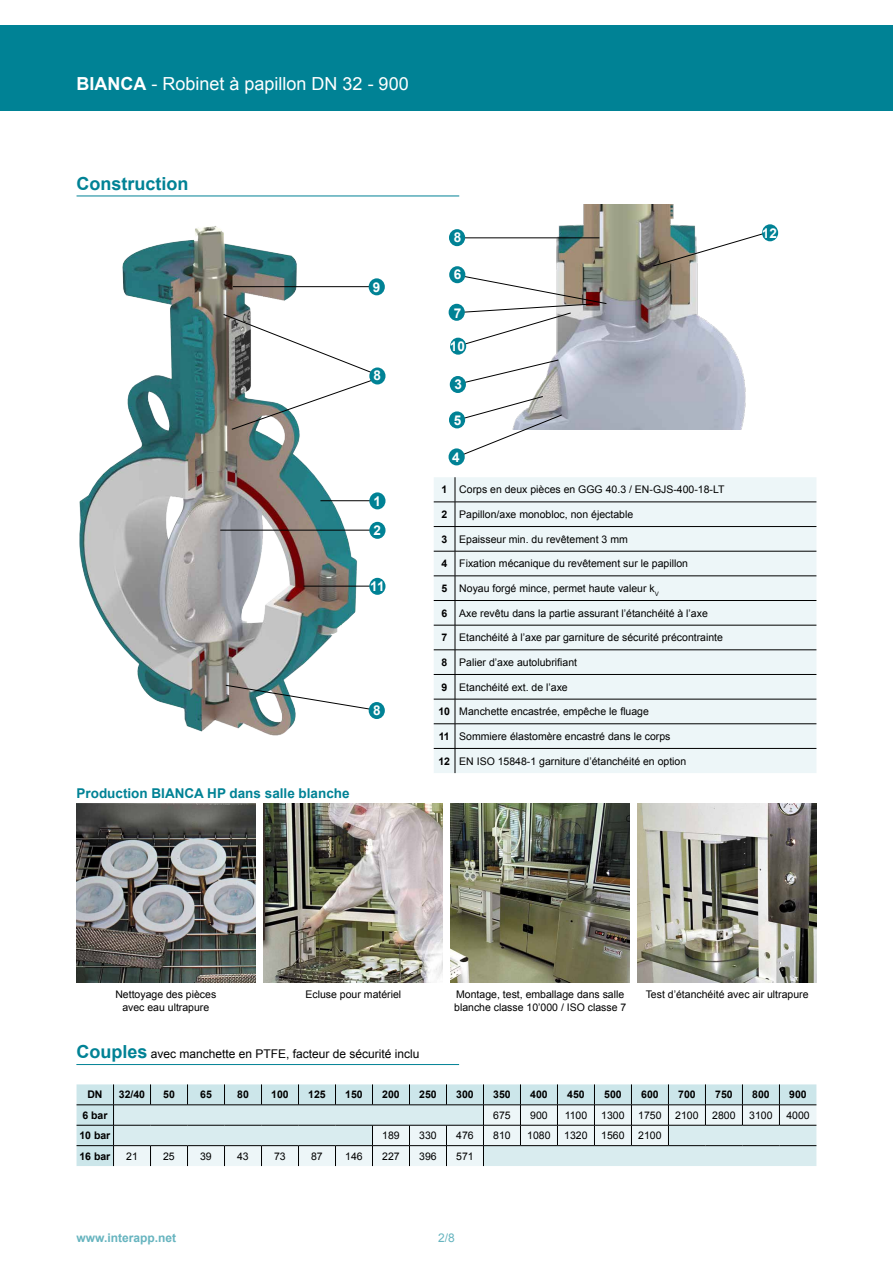
<style>
.page{position:relative;width:893px;height:1263px;background:#fff}
.page>*{position:absolute;margin:0;border:0;box-sizing:border-box;transform-origin:0 0}
.t1{font:18px "Arial";color:#fff}
.t2{font:700 18px "Arial";color:#008295}
.t3{font:700 13.5px "Arial";color:#008295}
.t4{font:700 13.5px/29.4px "Arial";color:#fff}
.t5{font:12px "Arial";color:#000}
.t6{font:700 12px "Arial";color:#66b4bf}
.t7{font:12px "Arial";color:#66b4bf}
.t8{font:10.5px/12.6px "Arial";color:#000}
.t9{font:700 10.5px "Arial";color:#000}
.s1{font-weight:700}
.s2{font-weight:700;font-size:18px;color:#008295}
</style>
<div class="page">
<div style="left:0;top:26px;width:893px;height:85px;background:#008295"></div>
<img style="left:473px;top:204px;width:296px;height:225px">
<hr style="left:457px;top:238px;width:142px;height:1px;background:#000">
<svg style="left:456px;top:274px;width:151px;height:72px"></svg>
<svg style="left:461px;top:360px;width:98px;height:25px"></svg>
<svg style="left:455px;top:396px;width:107px;height:59px"></svg>
<img style="left:79px;top:226px;width:307px;height:510px">
<hr style="left:233px;top:286px;width:142px;height:1px;background:#000">
<svg style="left:223px;top:314px;width:155px;height:116px"></svg>
<hr style="left:320px;top:500px;width:57px;height:1px;background:#000">
<hr style="left:220px;top:530px;width:157px;height:1px;background:#000">
<hr style="left:304px;top:586px;width:73px;height:1px;background:#000">
<div style="left:77px;top:1084px;width:36px;height:82px;background:#cce6ea"></div>
<hr style="left:77px;top:1104px;width:37px;height:1px;background:#000">
<hr style="left:77px;top:1125px;width:37px;height:1px;background:#000">
<hr style="left:77px;top:1145px;width:37px;height:1px;background:#000">
<svg style="left:113px;top:1084px;width:703px;height:82px;background:#d1e2e4"></svg>
<hr style="left:520px;top:1145px;width:37px;height:1px;background:#000">
<hr style="left:557px;top:1145px;width:37px;height:1px;background:#000">
<hr style="left:594px;top:1145px;width:37px;height:1px;background:#000">
<hr style="left:631px;top:1145px;width:37px;height:1px;background:#000">
<hr style="left:668px;top:1145px;width:37px;height:1px;background:#000">
<hr style="left:705px;top:1145px;width:37px;height:1px;background:#000">
<hr style="left:742px;top:1145px;width:37px;height:1px;background:#000">
<hr style="left:779px;top:1145px;width:37px;height:1px;background:#000">
<img style="left:77px;top:804px;width:178px;height:178px">
<img style="left:264px;top:804px;width:178px;height:178px">
<img style="left:451px;top:804px;width:178px;height:178px">
<img style="left:638px;top:804px;width:178px;height:178px">
<svg style="left:653px;top:233px;width:113px;height:33px"></svg>
<div style="left:762px;top:224px;width:16px;height:17px;background:#008295;border-radius:50%"></div>
<div style="left:449px;top:448px;width:16px;height:17px;background:#008295;border-radius:50%"></div>
<div style="left:450px;top:376px;width:16px;height:17px;background:#008295;border-radius:50%"></div>
<div style="left:449px;top:411px;width:16px;height:17px;background:#008295;border-radius:50%"></div>
<div style="left:450px;top:338px;width:16px;height:17px;background:#008295;border-radius:50%"></div>
<div style="left:449px;top:304px;width:16px;height:17px;background:#008295;border-radius:50%"></div>
<div style="left:449px;top:266px;width:16px;height:17px;background:#008295;border-radius:50%"></div>
<div style="left:449px;top:229px;width:16px;height:17px;background:#008295;border-radius:50%"></div>
<div style="left:369px;top:492px;width:16px;height:17px;background:#008295;border-radius:50%"></div>
<div style="left:369px;top:522px;width:16px;height:17px;background:#008295;border-radius:50%"></div>
<div style="left:369px;top:578px;width:16px;height:17px;background:#008295;border-radius:50%"></div>
<div style="left:369px;top:367px;width:16px;height:17px;background:#008295;border-radius:50%"></div>
<div style="left:369px;top:278px;width:16px;height:17px;background:#008295;border-radius:50%"></div>
<svg style="left:225px;top:685px;width:153px;height:26px"></svg>
<div style="left:369px;top:702px;width:16px;height:17px;background:#008295;border-radius:50%"></div>
<hr style="left:77px;top:196px;width:382px;height:1px;background:#008295">
<div style="left:456px;top:477px;width:360px;height:296px;background:#edf6f8"></div>
<hr style="left:455px;top:502px;width:361px;height:1px;background:#000">
<hr style="left:455px;top:526px;width:361px;height:1px;background:#000">
<hr style="left:455px;top:551px;width:361px;height:1px;background:#000">
<hr style="left:455px;top:576px;width:361px;height:1px;background:#000">
<hr style="left:455px;top:600px;width:361px;height:1px;background:#000">
<hr style="left:455px;top:625px;width:361px;height:1px;background:#000">
<hr style="left:455px;top:649px;width:361px;height:1px;background:#000">
<hr style="left:455px;top:674px;width:361px;height:1px;background:#000">
<hr style="left:455px;top:699px;width:361px;height:1px;background:#000">
<hr style="left:455px;top:723px;width:361px;height:1px;background:#000">
<hr style="left:455px;top:748px;width:361px;height:1px;background:#000">
<svg style="left:434px;top:477px;width:22px;height:296px;background:#d9e1e3"></svg>
<hr style="left:76px;top:1064px;width:383px;height:1px;background:#008295">
<h1 class="t1" style="left:77px;top:72px;width:334px"><span class="s1">BIANCA</span> - Robinet à papillon DN 32 - 900</h1>
<h1 class="t2" style="left:77px;top:171px;width:113px">Construction</h1>
<p class="t4" style="left:373px;top:273px;width:9px">9</p>
<p class="t4" style="left:374px;top:361px;width:9px">8</p>
<p class="t4" style="left:374px;top:487px;width:9px">1<br>2</p>
<p class="t4" style="left:370px;top:572px;width:16px">11</p>
<p class="t4" style="left:373px;top:696px;width:9px">8</p>
<p class="t3" style="left:77px;top:784px;width:275px">Production BIANCA HP dans salle blanche</p>
<p class="t4" style="left:454px;top:223px;width:9px">8</p>
<p class="t4" style="left:454px;top:260px;width:9px">6</p>
<p class="t4" style="left:454px;top:299px;width:9px">7</p>
<p class="t4" style="left:450px;top:332px;width:17px">10</p>
<p class="t4" style="left:454px;top:370px;width:9px">3</p>
<p class="t4" style="left:454px;top:406px;width:9px">5</p>
<p class="t4" style="left:452px;top:443px;width:9px">4</p>
<p class="t8" style="left:441px;top:483px;width:285px"><span class="s1">1</span> Corps en deux pièces en GGG 40.3 / EN-GJS-400-18-LT</p>
<p class="t8" style="left:441px;top:508px;width:193px"><span class="s1">2</span> Papillon/axe monobloc, non éjectable</p>
<p class="t8" style="left:441px;top:533px;width:188px"><span class="s1">3</span> Epaisseur min. du revêtement 3 mm</p>
<p class="t8" style="left:441px;top:557px;width:248px"><span class="s1">4</span> Fixation mécanique du revêtement sur le papillon</p>
<p class="t8" style="left:441px;top:582px;width:219px"><span class="s1">5</span> Noyau forgé mince, permet haute valeur k<sub>V</sub></p>
<p class="t8" style="left:441px;top:607px;width:268px"><span class="s1">6</span> Axe revêtu dans la partie assurant l’étanchéité à l’axe</p>
<p class="t8" style="left:441px;top:631px;width:283px"><span class="s1">7</span> Etanchéité à l’axe par garniture de sécurité précontrainte</p>
<p class="t8" style="left:441px;top:656px;width:137px"><span class="s1">8</span> Palier d’axe autolubrifiant</p>
<p class="t8" style="left:441px;top:681px;width:128px"><span class="s1">9</span> Etanchéité ext. de l’axe</p>
<p class="t8" style="left:438px;top:705px;width:212px"><span class="s1">10</span> Manchette encastrée, empêche le fluage</p>
<p class="t8" style="left:439px;top:730px;width:233px"><span class="s1">11</span> Sommiere élastomère encastré dans le corps</p>
<p class="t8" style="left:438px;top:755px;width:249px"><span class="s1">12</span> EN ISO 15848-1 garniture d’étanchéité en option</p>
<p class="t4" style="left:762px;top:219px;width:17px">12</p>
<p class="t8" style="left:115px;top:988px;width:102px">Nettoyage des pièces</p>
<p class="t8" style="left:306px;top:988px;width:97px">Ecluse pour matériel</p>
<p class="t8" style="left:122px;top:1001px;width:88px">avec eau ultrapure</p>
<p class="t5" style="left:76px;top:1046px;width:345px"><span class="s2">Couples</span> avec manchette en PTFE, facteur de sécurité inclu</p>
<p class="t8" style="left:454px;top:988px;width:174px">Montage, test, emballage dans salle blanche classe 10’000 / ISO classe 7</p>
<p class="t8" style="left:646px;top:988px;width:164px">Test d’étanchéité avec air ultrapure</p>
<p class="t9" style="left:87px;top:1088px;width:17px">DN</p>
<p class="t9" style="left:119px;top:1088px;width:28px">32/40</p>
<p class="t9" style="left:163px;top:1088px;width:13px">50</p>
<p class="t9" style="left:200px;top:1088px;width:13px">65</p>
<p class="t9" style="left:237px;top:1088px;width:13px">80</p>
<p class="t9" style="left:271px;top:1088px;width:19px">100</p>
<p class="t9" style="left:308px;top:1088px;width:19px">125</p>
<p class="t9" style="left:345px;top:1088px;width:19px">150</p>
<p class="t9" style="left:382px;top:1088px;width:19px">200</p>
<p class="t9" style="left:419px;top:1088px;width:19px">250</p>
<p class="t9" style="left:456px;top:1088px;width:19px">300</p>
<p class="t9" style="left:493px;top:1088px;width:19px">350</p>
<p class="t9" style="left:530px;top:1088px;width:19px">400</p>
<p class="t9" style="left:567px;top:1088px;width:19px">450</p>
<p class="t9" style="left:604px;top:1088px;width:19px">500</p>
<p class="t9" style="left:641px;top:1088px;width:19px">600</p>
<p class="t9" style="left:678px;top:1088px;width:19px">700</p>
<p class="t9" style="left:715px;top:1088px;width:19px">750</p>
<p class="t9" style="left:752px;top:1088px;width:19px">800</p>
<p class="t9" style="left:789px;top:1088px;width:19px">900</p>
<p class="t9" style="left:82px;top:1108px;width:27px">6 bar</p>
<p class="t8" style="left:493px;top:1109px;width:19px">675</p>
<p class="t8" style="left:530px;top:1109px;width:19px">900</p>
<p class="t8" style="left:565px;top:1109px;width:24px">1100</p>
<p class="t8" style="left:601px;top:1109px;width:25px">1300</p>
<p class="t8" style="left:638px;top:1109px;width:25px">1750</p>
<p class="t8" style="left:675px;top:1109px;width:25px">2100</p>
<p class="t8" style="left:712px;top:1109px;width:25px">2800</p>
<p class="t8" style="left:749px;top:1109px;width:25px">3100</p>
<p class="t8" style="left:786px;top:1109px;width:25px">4000</p>
<p class="t9" style="left:79px;top:1128px;width:32px">10 bar</p>
<p class="t8" style="left:382px;top:1129px;width:19px">189</p>
<p class="t8" style="left:419px;top:1129px;width:19px">330</p>
<p class="t8" style="left:456px;top:1129px;width:19px">476</p>
<p class="t8" style="left:493px;top:1129px;width:19px">810</p>
<p class="t8" style="left:527px;top:1129px;width:25px">1080</p>
<p class="t8" style="left:564px;top:1129px;width:25px">1320</p>
<p class="t8" style="left:601px;top:1129px;width:25px">1560</p>
<p class="t8" style="left:638px;top:1129px;width:25px">2100</p>
<p class="t9" style="left:79px;top:1149px;width:32px">16 bar</p>
<p class="t8" style="left:126px;top:1150px;width:13px">21</p>
<p class="t8" style="left:163px;top:1150px;width:13px">25</p>
<p class="t8" style="left:200px;top:1150px;width:13px">39</p>
<p class="t8" style="left:237px;top:1150px;width:13px">43</p>
<p class="t8" style="left:274px;top:1150px;width:13px">73</p>
<p class="t8" style="left:311px;top:1150px;width:13px">87</p>
<p class="t8" style="left:345px;top:1150px;width:19px">146</p>
<p class="t8" style="left:382px;top:1150px;width:19px">227</p>
<p class="t8" style="left:419px;top:1150px;width:19px">396</p>
<p class="t8" style="left:456px;top:1150px;width:19px">571</p>
<p class="t6" style="left:77px;top:1230px;width:101px">www.interapp.net</p>
<p class="t7" style="left:438px;top:1230px;width:18px">2/8</p>
</div>
